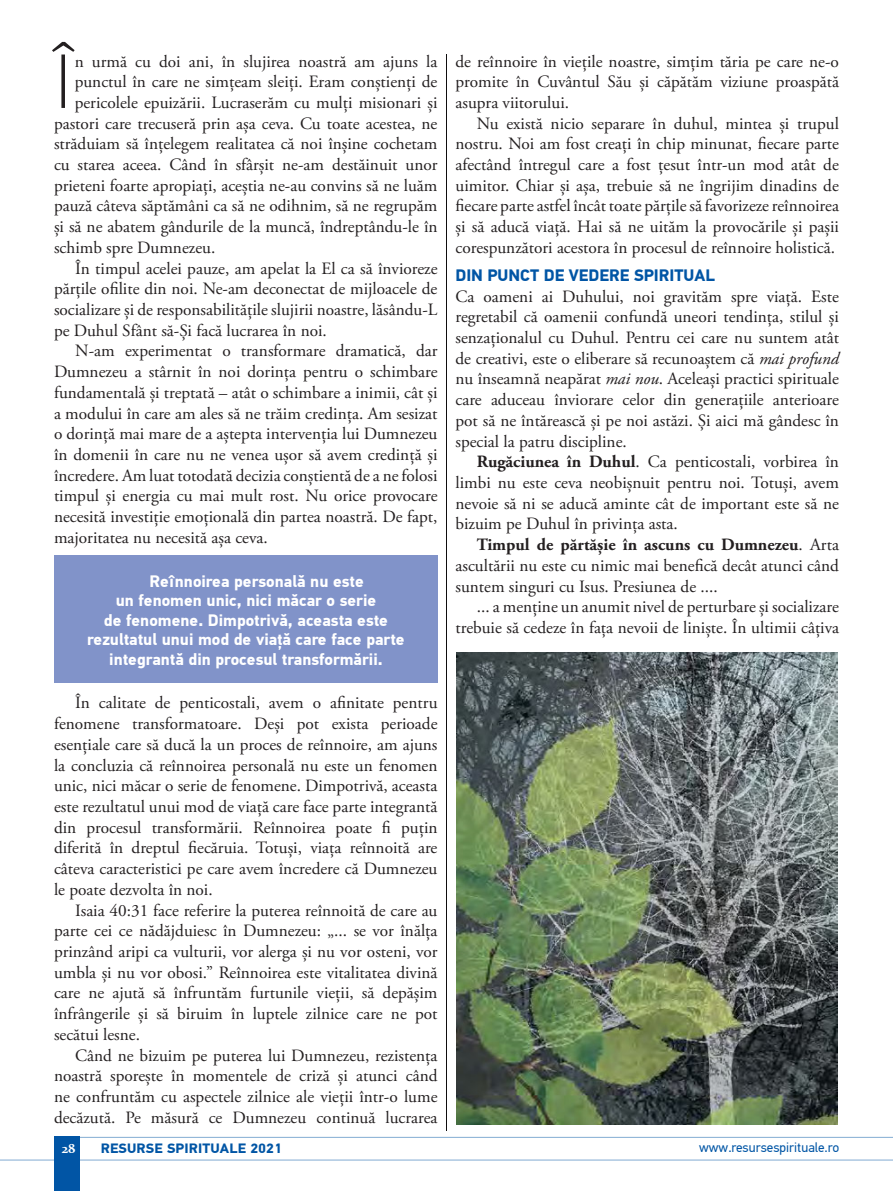
<style>
.page{position:relative;width:893px;height:1191px;background:#fff}
.page>*{position:absolute;margin:0;border:0;box-sizing:border-box;transform-origin:0 0}
.Corp_text_Adobe_Gara{font:100 76.8px "PF Din Text Pro";color:#231f20}
.Corp_text_Adobe_Gara-2{font:17.25px/20.7px "Adobe Garamond Pro";color:#231f20;text-align:justify}
.Corp_text_Adobe_Gara-3{font:700 16.5px "PF Din Text Pro";color:#fff}
.Sbtitlu_PF_Din_Text{font:700 16.5px "PF Din Text Pro";color:#0155a5}
.t1{font:13.5px "PF Din Text Pro";color:#0155a5}
.t2{font:700 13.5px "PF Din Text Pro";letter-spacing:.01em;color:#0155a5;scale:1.05 1}
.t3{font:700 13.5px "Constantia";color:#fff}
.s1{font-family:"PF Din Text Cond Pro"}
.s2{font-style:italic}
.s3{font-weight:700}
</style>
<div class="page">
<img style="left:457px;top:652px;width:381px;height:472px">
<hr style="left:80px;top:1137px;width:813px;height:1px;background:#0155a5">
<hr style="left:0;top:1159px;width:893px;height:1px;background:#0155a5">
<div style="left:54px;top:1137px;width:26px;height:54px;background:#0155a5"></div>
<div style="left:437px;top:47px;width:20px;height:1091px;background:#fff"></div>
<hr style="left:446px;top:51px;width:3px;height:1080px;background:#231f20;opacity:.75">
<div style="left:54px;top:555px;width:384px;height:128px;background:#8193c9"></div>
<p class="Corp_text_Adobe_Gara" style="left:54px;top:38px;width:22px">Î</p>
<p class="Corp_text_Adobe_Gara-2" style="left:75px;top:51px;width:364px">n urmă cu doi ani, în slujirea noastră am ajuns la</p>
<p class="Corp_text_Adobe_Gara-2" style="left:75px;top:72px;width:364px">punctul în care ne simțeam sleiți. Eram conștienți de</p>
<p class="Corp_text_Adobe_Gara-2" style="left:75px;top:93px;width:364px">pericolele epuizării. Lucraserăm cu mulți misionari și</p>
<p class="Corp_text_Adobe_Gara-2" style="left:54px;top:113px;width:385px">pastori care trecuseră prin așa ceva. Cu toate acestea, ne</p>
<p class="Corp_text_Adobe_Gara-2" style="left:54px;top:134px;width:385px">străduiam să înțelegem realitatea că noi înșine cochetam</p>
<p class="Corp_text_Adobe_Gara-2" style="left:54px;top:155px;width:385px">cu starea aceea. Când în sfârșit ne-am destăinuit unor</p>
<p class="Corp_text_Adobe_Gara-2" style="left:54px;top:176px;width:385px">prieteni foarte apropiați, aceștia ne-au convins să ne luăm</p>
<p class="Corp_text_Adobe_Gara-2" style="left:54px;top:196px;width:385px">pauză câteva săptămâni ca să ne odihnim, să ne regrupăm</p>
<p class="Corp_text_Adobe_Gara-2" style="left:54px;top:217px;width:385px">și să ne abatem gândurile de la muncă, îndreptându-le în</p>
<p class="Corp_text_Adobe_Gara-2" style="left:54px;top:238px;width:163px">schimb spre Dumnezeu.</p>
<p class="Corp_text_Adobe_Gara-2" style="left:54px;top:258px;width:385px;text-indent:21px">În timpul acelei pauze, am apelat la El ca să învioreze părțile ofilite din noi. Ne-am deconectat de mijloacele de socializare și de responsabilitățile slujirii noastre, lăsându-L pe Duhul Sfânt să-Și facă lucrarea în noi.</p>
<p class="Corp_text_Adobe_Gara-2" style="left:54px;top:341px;width:385px;text-indent:21px">N-am experimentat o transformare dramatică, dar Dumnezeu a stârnit în noi dorința pentru o schimbare fundamentală și treptată – atât o schimbare a inimii, cât și a modului în care am ales să ne trăim credința. Am sesizat o dorință mai mare de a aștepta intervenția lui Dumnezeu în domenii în care nu ne venea ușor să avem credință și încredere. Am luat totodată decizia conștientă de a ne folosi timpul și energia cu mai mult rost. Nu orice provocare necesită investiție emoțională din partea noastră. De fapt, majoritatea nu necesită așa ceva.</p>
<p class="Corp_text_Adobe_Gara-3" style="left:149px;top:571px;width:216px">Reînnoirea personală nu este</p>
<p class="Corp_text_Adobe_Gara-3" style="left:116px;top:590px;width:262px">un fenomen unic, nici măcar o serie</p>
<p class="Corp_text_Adobe_Gara-3" style="left:104px;top:610px;width:286px">de fenomene. Dimpotrivă, aceasta este</p>
<p class="Corp_text_Adobe_Gara-3" style="left:87px;top:629px;width:319px">rezultatul unui mod de via<span class="s1">ţ</span>ă care face parte</p>
<p class="Corp_text_Adobe_Gara-3" style="left:109px;top:649px;width:275px">integrantă din procesul transformării.</p>
<p class="Corp_text_Adobe_Gara-2" style="left:54px;top:693px;width:385px;text-indent:21px">În calitate de penticostali, avem o afinitate pentru fenomene transformatoare. Deși pot exista perioade esențiale care să ducă la un proces de reînnoire, am ajuns la concluzia că reînnoirea personală nu este un fenomen unic, nici măcar o serie de fenomene. Dimpotrivă, aceasta este rezultatul unui mod de viață care face parte integrantă din procesul transformării. Reînnoirea poate fi puțin diferită în dreptul fiecăruia. Totuși, viața reînnoită are câteva caracteristici pe care avem încredere că Dumnezeu le poate dezvolta în noi.</p>
<p class="Corp_text_Adobe_Gara-2" style="left:54px;top:900px;width:385px;text-indent:21px">Isaia 40:31 face referire la puterea reînnoită de care au parte cei ce nădăjduiesc în Dumnezeu: „... se vor înălța prinzând aripi ca vulturii, vor alerga și nu vor osteni, vor umbla și nu vor obosi.” Reînnoirea este vitalitatea divină care ne ajută să înfruntăm furtunile vieții, să depășim înfrângerile și să biruim în luptele zilnice care ne pot secătui lesne.</p>
<p class="Corp_text_Adobe_Gara-2" style="left:54px;top:1045px;width:385px;text-indent:21px">Când ne bizuim pe puterea lui Dumnezeu, rezistența noastră sporește în momentele de criză și atunci când ne confruntăm cu aspectele zilnice ale vieții într-o lume decăzută. Pe măsură ce Dumnezeu continuă lucrarea</p>
<p class="Corp_text_Adobe_Gara-2" style="left:455px;top:51px;width:385px">de reînnoire în viețile noastre, simțim tăria pe care ne-o promite în Cuvântul Său și căpătăm viziune proaspătă asupra viitorului.</p>
<p class="Corp_text_Adobe_Gara-2" style="left:455px;top:113px;width:385px;text-indent:21px">Nu există nicio separare în duhul, mintea și trupul nostru. Noi am fost creați în chip minunat, fiecare parte afectând întregul care a fost țesut într-un mod atât de uimitor. Chiar și așa, trebuie să ne îngrijim dinadins de fiecare parte astfel încât toate părțile să favorizeze reînnoirea și să aducă viață. Hai să ne uităm la provocările și pașii corespunzători acestora în procesul de reînnoire holistică.</p>
<p class="Sbtitlu_PF_Din_Text" style="left:455px;top:265px;width:261px">DIN PUNCT DE VEDERE SPIRITUAL</p>
<p class="Corp_text_Adobe_Gara-2" style="left:455px;top:286px;width:385px">Ca oameni ai Duhului, noi gravităm spre viață. Este regretabil că oamenii confundă uneori tendința, stilul și senzaționalul cu Duhul. Pentru cei care nu suntem atât de creativi, este o eliberare să recunoaștem că <span class="s2">mai profund </span>nu înseamnă neapărat <span class="s2">mai nou</span>. Aceleași practici spirituale care aduceau înviorare celor din generațiile anterioare pot să ne întărească și pe noi astăzi. Și aici mă gândesc în special la patru discipline.</p>
<p class="Corp_text_Adobe_Gara-2" style="left:455px;top:452px;width:385px;text-indent:21px"><span class="s3">Rugăciunea în Duhul</span>. Ca penticostali, vorbirea în limbi nu este ceva neobișnuit pentru noi. Totuși, avem nevoie să ni se aducă aminte cât de important este să ne bizuim pe Duhul în privința asta.</p>
<p class="Corp_text_Adobe_Gara-2" style="left:455px;top:535px;width:385px;text-indent:21px"><span class="s3">Timpul de părtășie în ascuns cu Dumnezeu</span>. Arta ascultării nu este cu nimic mai benefică decât atunci când suntem singuri cu Isus. Presiunea de ....</p>
<p class="Corp_text_Adobe_Gara-2" style="left:455px;top:597px;width:385px;text-align:right">... a menține un anumit nivel de perturbare și socializare trebuie să cedeze în fața nevoii de liniște. În ultimii câțiva</p>
<p class="t3" style="left:62px;top:1139px;width:15px">28</p>
<p class="t2" style="left:101px;top:1140px;width:174px">RESURSE SPIRITUALE 2021</p>
<p class="t1" style="left:699px;top:1139px;width:142px">www.resursespirituale.ro</p>
</div>
